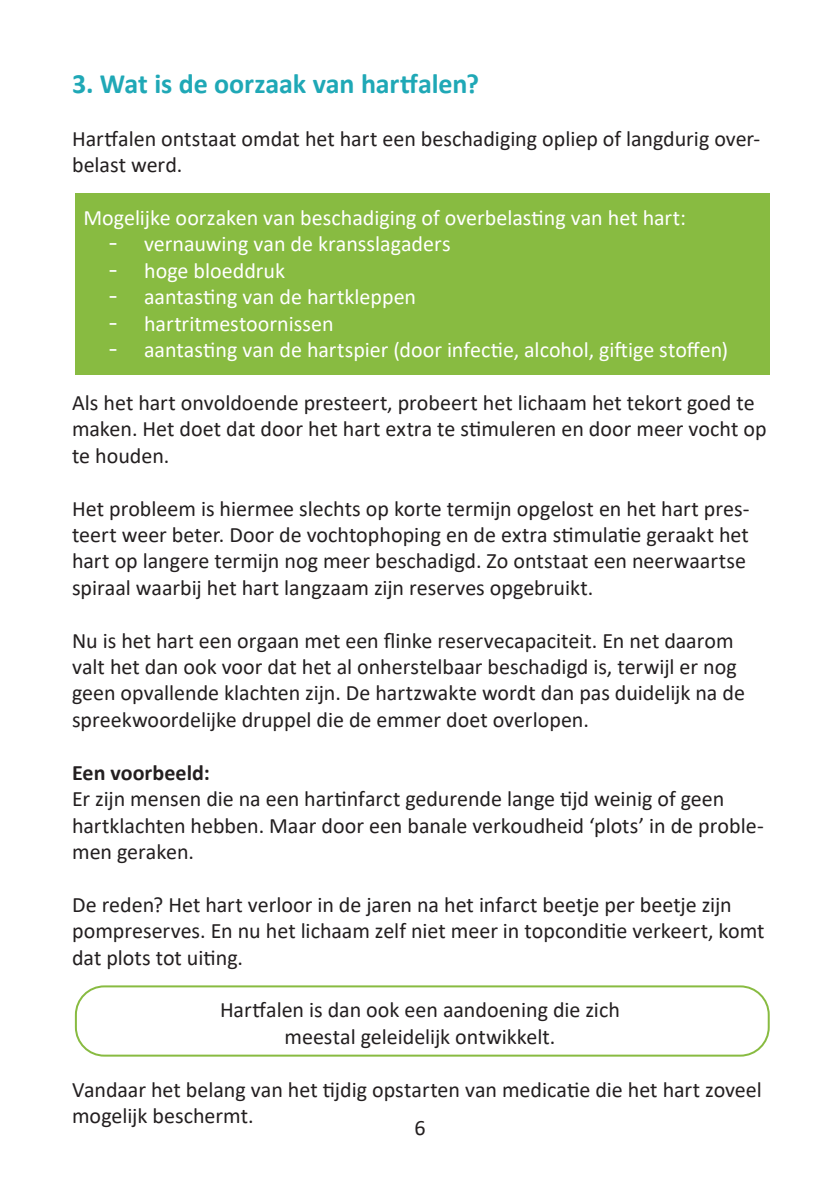
<style>
.page{position:relative;width:840px;height:1191px;background:#fff}
.page>*{position:absolute;margin:0;border:0;box-sizing:border-box;transform-origin:0 0}
.t1{font:700 28px "Calibri";letter-spacing:-.005em;color:#1fa8b6}
.t2{font:22px/26.4px "Calibri";color:#231f20}
.t3{font:22px "Calibri";color:#fff}
.t4{font:700 22px "Calibri";color:#231f20}
.s1{font-family:"Verdana"}
</style>
<div class="page">
<div style="left:75px;top:193px;width:694px;height:181px;background:#88bb41"></div>
<div style="left:75px;top:985px;width:694px;height:71px;border:2px solid #88bb41;border-radius:28px"></div>
<p class="t1" style="left:72px;top:64px;width:408px">3. Wat is de oorzaak van hartfalen?</p>
<p class="t2" style="left:72px;top:125px;width:689px">Hartfalen ontstaat omdat het hart een beschadiging opliep of langdurig over&shy;belast werd.</p>
<p class="t3" style="left:83px;top:202px;width:603px">Mogelijke oorzaken van beschadiging of overbelasting van het hart:</p>
<p class="t3" style="left:108px;top:229px;width:344px"><span class="s1">-</span> vernauwing van de kransslagaders</p>
<p class="t3" style="left:108px;top:255px;width:178px"><span class="s1">-</span> hoge bloeddruk</p>
<p class="t3" style="left:108px;top:282px;width:309px"><span class="s1">-</span> aantasting van de hartkleppen</p>
<p class="t3" style="left:108px;top:308px;width:227px"><span class="s1">-</span> hartritmestoornissen</p>
<p class="t3" style="left:108px;top:334px;width:621px"><span class="s1">-</span> aantasting van de hartspier (door infectie, alcohol, giftige stoffen)</p>
<p class="t2" style="left:72px;top:389px;width:695px">Als het hart onvoldoende presteert, probeert het lichaam het tekort goed te maken. Het doet dat door het hart extra te stimuleren en door meer vocht op te houden.</p>
<p class="t2" style="left:72px;top:494px;width:678px">Het probleem is hiermee slechts op korte termijn opgelost en het hart pres&shy;teert weer beter. Door de vochtophoping en de extra stimulatie geraakt het hart op langere termijn nog meer beschadigd. Zo ontstaat een neerwaartse spiraal waarbij het hart langzaam zijn reserves opgebruikt.</p>
<p class="t2" style="left:72px;top:626px;width:674px">Nu is het hart een orgaan met een flinke reservecapaciteit. En net daarom valt het dan ook voor dat het al onherstelbaar beschadigd is, terwijl er nog geen opvallende klachten zijn. De hartzwakte wordt dan pas duidelijk na de spreekwoordelijke druppel die de emmer doet overlopen.</p>
<p class="t4" style="left:72px;top:757px;width:139px">Een voorbeeld:</p>
<p class="t2" style="left:72px;top:785px;width:692px">Er zijn mensen die na een hartinfarct gedurende lange tijd weinig of geen hartklachten hebben. Maar door een banale verkoudheid ‘plots’ in de proble&shy;men geraken.</p>
<p class="t2" style="left:72px;top:890px;width:693px">De reden? Het hart verloor in de jaren na het infarct beetje per beetje zijn pompreserves. En nu het lichaam zelf niet meer in topconditie verkeert, komt dat plots tot uiting.</p>
<p class="t2" style="left:220px;top:996px;width:401px;text-align:center">Hartfalen is dan ook een aandoening die zich meestal geleidelijk ontwikkelt.</p>
<p class="t2" style="left:72px;top:1075px;width:691px">Vandaar het belang van het tijdig opstarten van medicatie die het hart zoveel mogelijk beschermt.</p>
<p class="t2" style="left:414px;top:1114px;width:13px">6</p>
</div>
